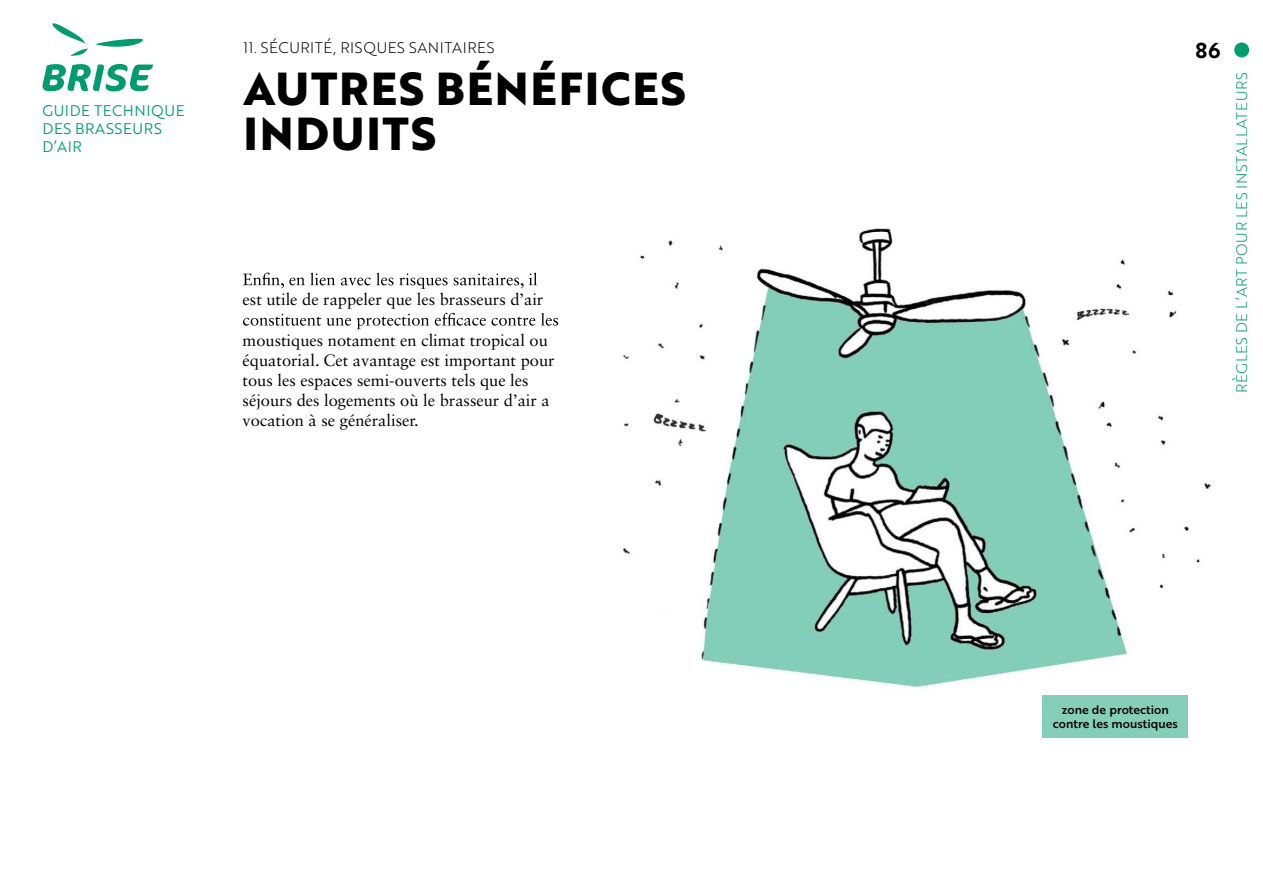
<style>
.page{position:relative;width:1263px;height:893px;background:#fff}
.page>*{position:absolute;margin:0;border:0;box-sizing:border-box;transform-origin:0 0}
.t1{font:700 45px/45px "Brother 1816 Extra";letter-spacing:.04em;color:#000}
.t2{font:21px "Brother 1816 Bold";color:#000}
.t3{font:16.5px/20.1px "Sabon LT Pro";color:#000}
.t4{font:15px "Brother 1816 Light";letter-spacing:.04em;color:#009c6f}
.t5{font:15px/18px "Brother 1816 Book";letter-spacing:.04em;color:#009c6f}
.t6{font:15px "Brother 1816 Light";letter-spacing:.04em;color:#000}
.t7{font:12px/14.4px "Brother 1816 Medium";color:#000;text-align:center}
</style>
<div class="page">
<svg style="left:43px;top:64px;width:110px;height:27px"></svg>
<svg style="left:95px;top:38px;width:48px;height:9px"></svg>
<svg style="left:52px;top:23px;width:36px;height:33px"></svg>
<div style="left:1234px;top:43px;width:15px;height:14px;background:#009c6f;border-radius:50%"></div>
<svg style="left:243px;top:273px;width:294px;height:16px"></svg>
<svg style="left:243px;top:313px;width:315px;height:16px"></svg>
<img style="left:622px;top:228px;width:589px;height:460px">
<div style="left:1043px;top:695px;width:145px;height:43px;background:#85ceb7"></div>
<p class="t5" style="left:43px;top:101px;width:144px">GUIDE TECHNIQUE<br>DES BRASSEURS<br>D’AIR</p>
<p class="t6" style="left:243px;top:39px;width:252px">11. SÉCURITÉ, RISQUES SANITAIRES</p>
<h1 class="t1" style="left:243px;top:66px;width:444px">AUTRES BÉNÉFICES<br>INDUITS</h1>
<p class="t3" style="left:243px;top:290px;width:302px">est utile de rappeler que les brasseurs d’air</p>
<p class="t3" style="left:243px;top:330px;width:314px">moustiques notament en climat tropical ou équatorial. Cet avantage est important pour tous les espaces semi-ouverts tels que les séjours des logements où le brasseur d’air a vocation à se généraliser.</p>
<p class="t2" style="left:1195px;top:37px;width:27px">86</p>
<p class="t4" style="left:1232px;top:393px;width:322px;rotate:-90deg">RÈGLES DE L’ART POUR LES INSTALLATEURS</p>
<p class="t7" style="left:1053px;top:702px;width:126px">zone de protection contre les moustiques</p>
</div>
